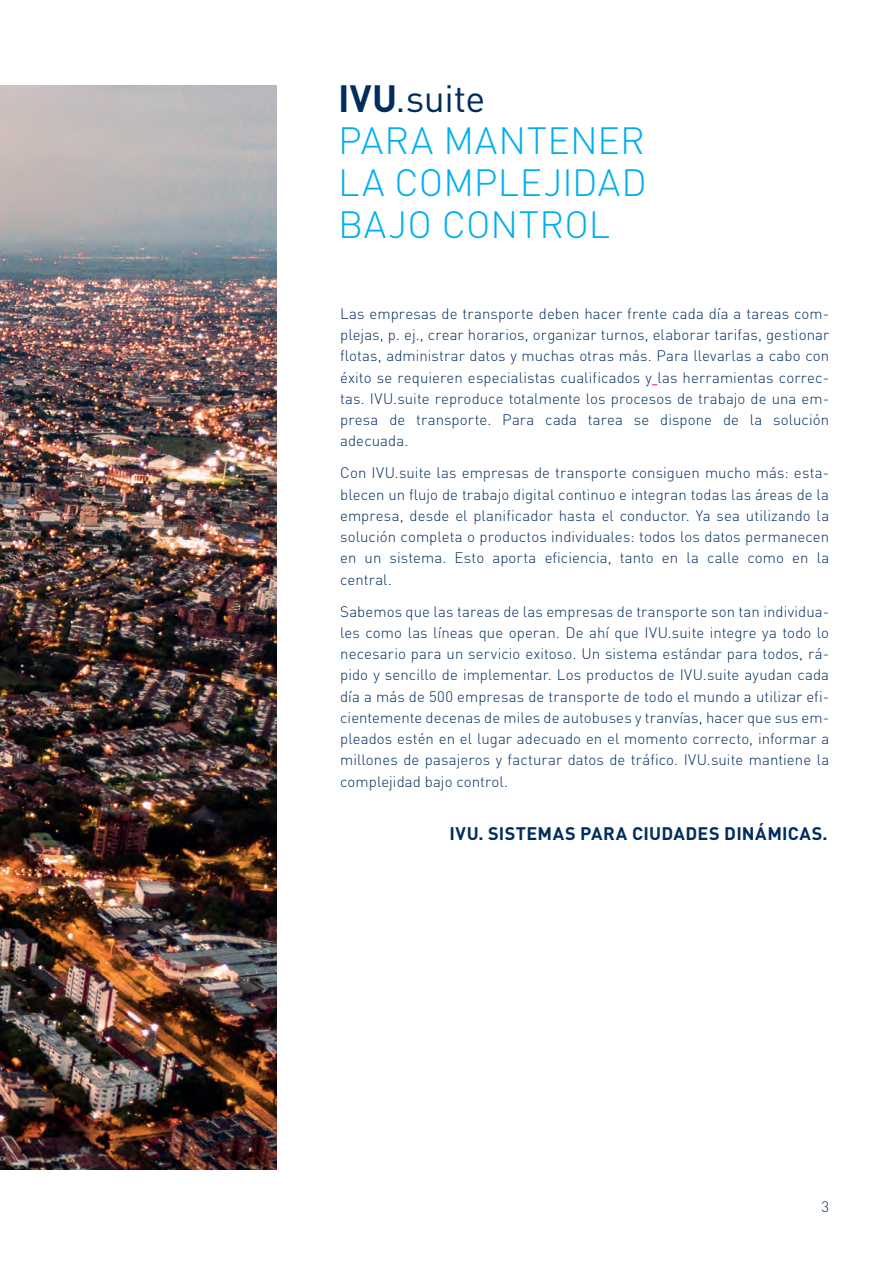
<style>
.page{position:relative;width:893px;height:1263px;background:#fff}
.page>*{position:absolute;margin:0;border:0;box-sizing:border-box;transform-origin:0 0}
.Überschrift_2__dünn{font:300 37.5px/42px "DINOT";letter-spacing:.01em;color:#00aeef;text-align:justify}
.Überschrift_1__fett{font:37.5px "DIN Pro";letter-spacing:-.01em;color:#002d5e}
.Zwischenüberschrift{font:700 18px "DINOT";letter-spacing:.02em;color:#002d5e}
.Fließtext{font:300 15px/21.3px "DINOT";letter-spacing:.005em;color:#002d5e;text-align:justify}
.s1{font-family:"DINOT";font-weight:700}
</style>
<div class="page">
<img style="left:0;top:85px;width:276px;height:1084px">
<p class="Überschrift_1__fett" style="left:338px;top:69px;width:149px"><span class="s1">IVU</span>.suite</p>
<p class="Überschrift_2__dünn" style="left:338px;top:119px;width:310px">PARA MANTENER LA COMPLEJIDAD BAJO CONTROL</p>
<p class="Fließtext" style="left:340px;top:303px;width:490px">Las empresas de transporte deben hacer frente cada día a tareas com&shy;plejas, p. ej., crear horarios, organizar turnos, elaborar tarifas, gestionar flotas, administrar datos y muchas otras más. Para llevarlas a cabo con éxito se requieren especialistas cualificados y las herramientas correc&shy;tas. IVU.suite reproduce totalmente los procesos de trabajo de una em&shy;presa de transporte. Para cada tarea se dispone de la solución adecuada.</p>
<p class="Fließtext" style="left:340px;top:462px;width:491px">Con IVU.suite las empresas de transporte consiguen mucho más: esta&shy;blecen un flujo de trabajo digital continuo e integran todas las áreas de la empresa, desde el planificador hasta el conductor. Ya sea utilizando la solución completa o productos individuales: todos los datos permanecen en un sistema. Esto aporta eficiencia, tanto en la calle como en la central.</p>
<p class="Fließtext" style="left:340px;top:600px;width:491px">Sabemos que las tareas de las empresas de transporte son tan individua&shy;les como las líneas que operan. De ahí que IVU.suite integre ya todo lo necesario para un servicio exitoso. Un sistema estándar para todos, rá&shy;pido y sencillo de implementar. Los productos de IVU.suite ayudan cada día a más de 500 empresas de transporte de todo el mundo a utilizar efi&shy;cientemente decenas de miles de autobuses y tranvías, hacer que sus em&shy;pleados estén en el lugar adecuado en el momento correcto, informar a millones de pasajeros y facturar datos de tráfico. IVU.suite mantiene la complejidad bajo control.</p>
<p class="Zwischenüberschrift" style="left:450px;top:821px;width:380px">IVU. SISTEMAS PARA CIUDADES DINÁMICAS.</p>
<p class="Fließtext" style="left:821px;top:1196px;width:9px">3</p>
</div>
